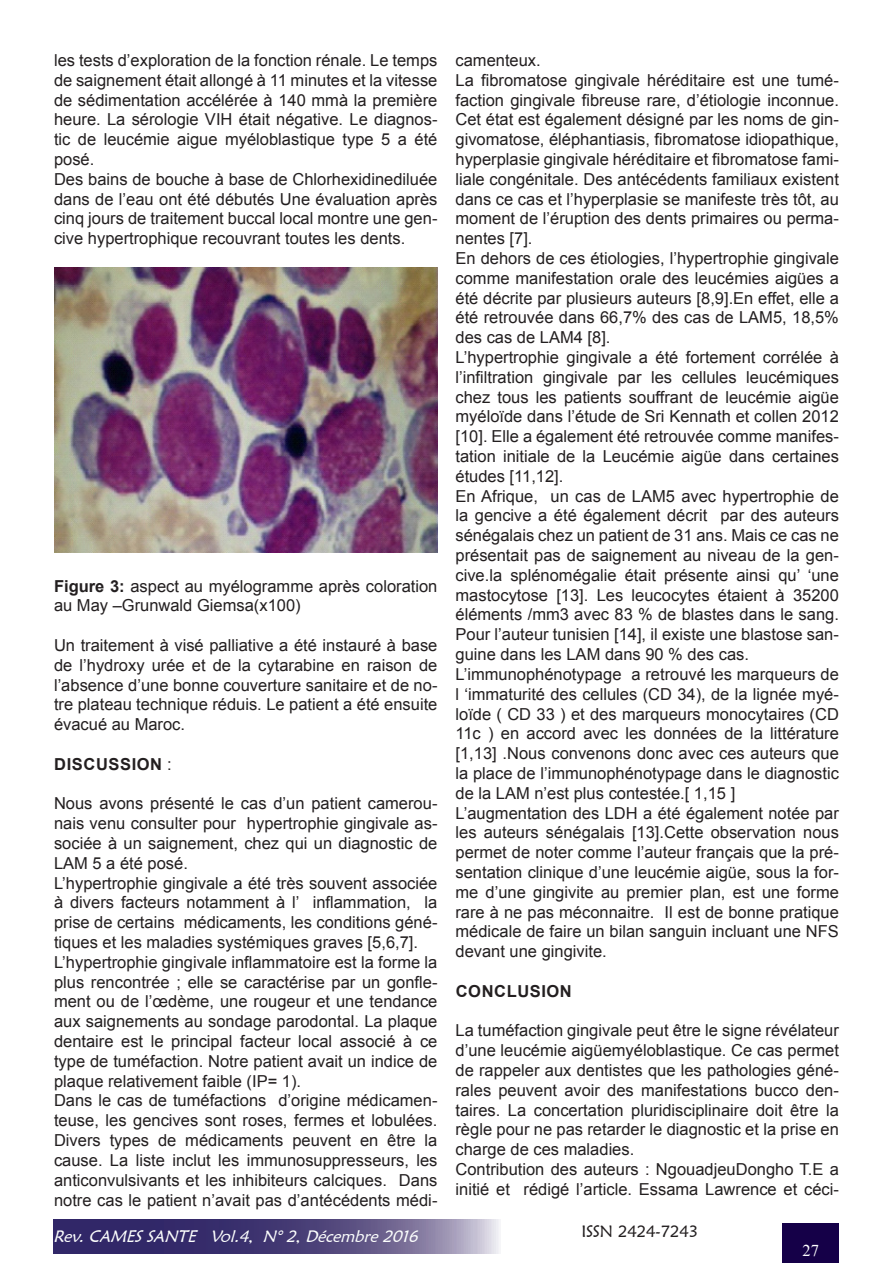
<style>
.page{position:relative;width:893px;height:1263px;background:#fff}
.page>*{position:absolute;margin:0;border:0;box-sizing:border-box;transform-origin:0 0}
.t1{font:16.5px/19.8px "Arial";color:#231f20;text-align:justify}
.t2{font:italic 16.5px "Maiandra GD";color:#fcfefd}
.t3{font:700 16.5px "Arial";color:#231f20}
.t4{font:16.5px "Maiandra GD";color:#231f20}
.t5{font:16.5px "Times New Roman";color:#fff}
.s1{font-weight:700}
</style>
<div class="page">
<img style="left:54px;top:267px;width:384px;height:285px">
<div style="left:782px;top:1223px;width:57px;height:40px;background:#150048"></div>
<svg style="left:53px;top:1219px;width:446px;height:34px;background:#574e82"></svg>
<p class="t1" style="left:54px;top:50px;width:385px">les tests d’exploration de la fonction rénale. Le temps de saignement était allongé à 11 minutes et la vitesse de sédimentation accélérée à 140 mmà la première heure. La sérologie VIH était négative. Le diagnos&shy;tic de leucémie aigue myéloblastique type 5 a été posé.</p>
<p class="t1" style="left:54px;top:169px;width:385px">Des bains de bouche à base de Chlorhexidinediluée dans de l’eau ont été débutés Une évaluation après cinq jours de traitement buccal local montre une gen&shy;cive hypertrophique recouvrant toutes les dents.</p>
<p class="t1" style="left:54px;top:576px;width:385px"><span class="s1">FIGURE 3:</span> aspect au myélogramme après coloration au May –Grunwald Giemsa(x100)</p>
<p class="t1" style="left:54px;top:635px;width:385px">Un traitement à visé palliative a été instauré à base de l’hydroxy urée et de la cytarabine en raison de l’absence d’une bonne couverture sanitaire et de no&shy;tre plateau technique réduis. Le patient a été ensuite évacué au Maroc.</p>
<p class="t3" style="left:54px;top:752px;width:24px">DISCUSSION</p>
<p class="t1" style="left:167px;top:754px;width:6px">:</p>
<p class="t1" style="left:54px;top:794px;width:385px">Nous avons présenté le cas d’un patient camerou&shy;nais venu consulter pour hypertrophie gingivale as&shy;sociée à un saignement, chez qui un diagnostic de LAM 5 a été posé.</p>
<p class="t1" style="left:54px;top:873px;width:385px">L’hypertrophie gingivale a été très souvent associée à divers facteurs notamment à l’ inflammation, la prise de certains médicaments, les conditions géné&shy;tiques et les maladies systémiques graves [5,6,7].</p>
<p class="t1" style="left:54px;top:952px;width:385px">L’hypertrophie gingivale inflammatoire est la forme la plus rencontrée ; elle se caractérise par un gonfle&shy;ment ou de l’œdème, une rougeur et une tendance aux saignements au sondage parodontal. La plaque dentaire est le principal facteur local associé à ce type de tuméfaction. Notre patient avait un indice de plaque relativement faible (IP= 1).</p>
<p class="t1" style="left:54px;top:1091px;width:385px">Dans le cas de tuméfactions d’origine médicamen&shy;teuse, les gencives sont roses, fermes et lobulées.<br>Divers types de médicaments peuvent en être la cause. La liste inclut les immunosuppresseurs, les anticonvulsivants et les inhibiteurs calciques. Dans notre cas le patient n’avait pas d’antécédents médi-</p>
<p class="t1" style="left:455px;top:50px;width:87px">camenteux.</p>
<p class="t1" style="left:455px;top:70px;width:385px">La fibromatose gingivale héréditaire est une tumé&shy;faction gingivale fibreuse rare, d’étiologie inconnue.<br>Cet état est également désigné par les noms de gin&shy;givomatose, éléphantiasis, fibromatose idiopathique, hyperplasie gingivale héréditaire et fibromatose fami&shy;liale congénitale. Des antécédents familiaux existent dans ce cas et l’hyperplasie se manifeste très tôt, au moment de l’éruption des dents primaires ou perma&shy;nentes [7].</p>
<p class="t1" style="left:455px;top:248px;width:385px">En dehors de ces étiologies, l’hypertrophie gingivale comme manifestation orale des leucémies aigües a été décrite par plusieurs auteurs [8,9].En effet, elle a été retrouvée dans 66,7% des cas de LAM5, 18,5% des cas de LAM4 [8].</p>
<p class="t1" style="left:455px;top:347px;width:385px">L’hypertrophie gingivale a été fortement corrélée à l’infiltration gingivale par les cellules leucémiques chez tous les patients souffrant de leucémie aigüe myéloïde dans l’étude de Sri Kennath et collen 2012 [10]. Elle a également été retrouvée comme manifes&shy;tation initiale de la Leucémie aigüe dans certaines études [11,12].</p>
<p class="t1" style="left:455px;top:486px;width:385px">En Afrique, un cas de LAM5 avec hypertrophie de la gencive a été également décrit par des auteurs sénégalais chez un patient de 31 ans. Mais ce cas ne présentait pas de saignement au niveau de la gen&shy;cive.la splénomégalie était présente ainsi qu’ ‘une mastocytose [13]. Les leucocytes étaient à 35200 éléments /mm3 avec 83 % de blastes dans le sang.<br>Pour l’auteur tunisien [14], il existe une blastose san&shy;guine dans les LAM dans 90 % des cas.</p>
<p class="t1" style="left:455px;top:664px;width:385px">L’immunophénotypage a retrouvé les marqueurs de l ‘immaturité des cellules (CD 34), de la lignée myé&shy;loïde ( CD 33 ) et des marqueurs monocytaires (CD 11c ) en accord avec les données de la littérature [1,13] .Nous convenons donc avec ces auteurs que la place de l’immunophénotypage dans le diagnostic de la LAM n’est plus contestée.[ 1,15 ]</p>
<p class="t1" style="left:455px;top:803px;width:385px">L’augmentation des LDH a été également notée par les auteurs sénégalais [13].Cette observation nous permet de noter comme l’auteur français que la pré&shy;sentation clinique d’une leucémie aigüe, sous la for&shy;me d’une gingivite au premier plan, est une forme rare à ne pas méconnaitre. Il est de bonne pratique médicale de faire un bilan sanguin incluant une NFS devant une gingivite.</p>
<p class="t3" style="left:456px;top:979px;width:25px">CONCLUSION</p>
<p class="t1" style="left:455px;top:1020px;width:385px">La tuméfaction gingivale peut être le signe révélateur d’une leucémie aigüemyéloblastique. Ce cas permet de rappeler aux dentistes que les pathologies géné&shy;rales peuvent avoir des manifestations bucco den&shy;taires. La concertation pluridisciplinaire doit être la règle pour ne pas retarder le diagnostic et la prise en charge de ces maladies.</p>
<p class="t1" style="left:455px;top:1159px;width:385px">Contribution des auteurs : NgouadjeuDongho T.E a initié et rédigé l’article. Essama Lawrence et céci-</p>
<p class="t2" style="left:53px;top:1226px;width:371px">Rev.CAMESSANTE Vol.4, N°2,Décembre2016</p>
<p class="t4" style="left:581px;top:1221px;width:118px">ISSN 2424-7243</p>
<p class="t5" style="left:802px;top:1238px;width:18px">27</p>
</div>
